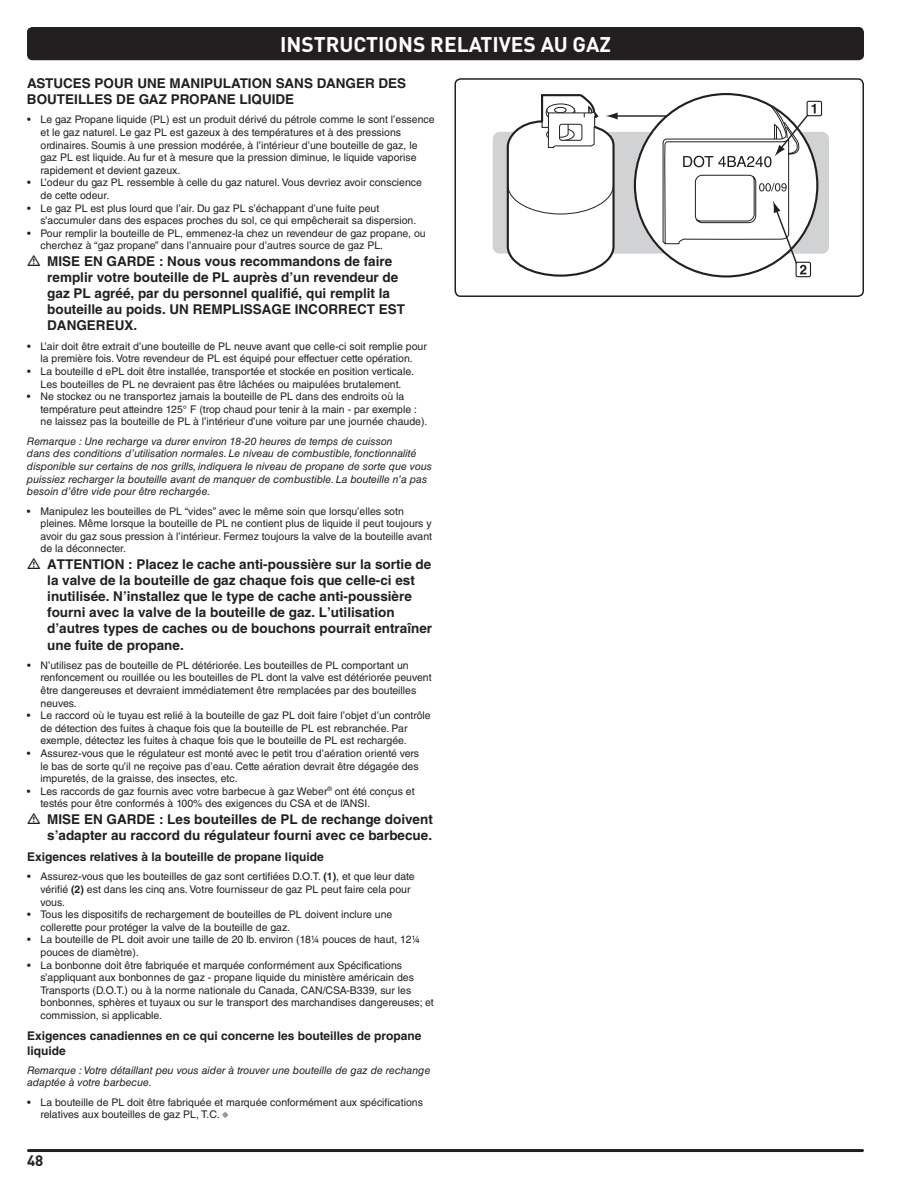
<style>
.page{position:relative;width:918px;height:1188px;background:#fff}
.page>*{position:absolute;margin:0;border:0;box-sizing:border-box;transform-origin:0 0}
.t1{font:21px "DI Nkerned";color:#fff}
.t2{font:15px "DI Nkerned";color:#231f20}
.t3{font:700 13.5px/16.2px "Helvetica LT Std";color:#231f20}
.t4{font:700 12px/14.4px "Helvetica LT Std";color:#231f20}
.t5{font:10.5px/12.6px "Helvetica LT Std";color:#231f20}
.t6{font:italic 10.5px/12.6px "Helvetica LT Std";color:#231f20}
.s1{font-weight:700}
.s2{color:#939598}
</style>
<div class="page">
<div style="left:27px;top:27px;width:837px;height:33px;background:#231f20;border-radius:5px"></div>
<hr style="left:28px;top:1149px;width:834px;height:3px;background:#231f20">
<div style="left:493px;top:132px;width:336px;height:122px;background:#d1d2d4;border-radius:7px"></div>
<div style="left:635px;top:94px;width:182px;height:182px;background:#fff;border-radius:50%"></div>
<hr style="left:615px;top:115px;width:51px;height:2px;background:#231f20">
<svg style="left:506px;top:94px;width:112px;height:183px"></svg>
<div style="left:807px;top:101px;width:15px;height:15px;border:1px solid #231f20;border-radius:2px"></div>
<div style="left:796px;top:262px;width:15px;height:15px;border:1px solid #231f20;border-radius:2px"></div>
<svg style="left:662px;top:104px;width:154px;height:170px"></svg>
<div style="left:455px;top:78px;width:409px;height:219px;border:2px solid #231f20;border-radius:5px"></div>
<h1 class="t1" style="left:280px;top:31px;width:332px">INSTRUCTIONS RELATIVES AU GAZ</h1>
<p class="t3" style="left:27px;top:75px;width:19px">ASTU</p>
<p class="t3" style="left:63px;top:75px;width:52px">CES POUR</p>
<p class="t3" style="left:137px;top:75px;width:10px">UNE</p>
<p class="t3" style="left:170px;top:75px;width:79px">MANI PULATION</p>
<p class="t3" style="left:276px;top:75px;width:113px">SANS DANGER DES</p>
<p class="t3" style="left:27px;top:91px;width:10px">BOUTEI</p>
<p class="t3" style="left:78px;top:91px;width:193px">LLES DE GAZ PROPANE LIQUIDE</p>
<p class="t5" style="left:41px;top:113px;width:396px;text-indent:-14px">• Le gaz Propane liquide (PL) est un produit dérivé du pétrole comme le sont l’essence et le gaz naturel. Le gaz PL est gazeux à des températures et à des pressions ordinaires. Soumis à une pression modérée, à l’intérieur d’une bouteille de gaz, le gaz PL est liquide. Au fur et à mesure que la pression diminue, le liquide vaporise rapidement et devient gazeux.</p>
<p class="t5" style="left:41px;top:176px;width:383px;text-indent:-14px">• L’odeur du gaz PL ressemble à celle du gaz naturel. Vous devriez avoir conscience de cette odeur.</p>
<p class="t5" style="left:41px;top:202px;width:376px;text-indent:-14px">• Le gaz PL est plus lourd que l’air. Du gaz PL s’échappant d’une fuite peut s’accumuler dans des espaces proches du sol, ce qui empêcherait sa dispersion.</p>
<p class="t5" style="left:41px;top:227px;width:387px;text-indent:-14px">• Pour remplir la bouteille de PL, emmenez-la chez un revendeur de gaz propane, ou cherchez à “gaz propane” dans l’annuaire pour d’autres source de gaz PL.</p>
<p class="t3" style="left:47px;top:253px;width:20px">MISE</p>
<p class="t3" style="left:84px;top:253px;width:53px">EN GARDE</p>
<p class="t3" style="left:47px;top:253px;width:353px;text-indent:112px">: Nous vous recommandons de faire remplir votre bouteille de PL auprès d’un revendeur de gaz PL agréé, par du personnel qualifié, qui remplit la bouteille au poids. UN REMPLISSAGE INCORRE</p>
<p class="t3" style="left:357px;top:301px;width:32px">CT EST</p>
<p class="t3" style="left:47px;top:317px;width:50px">DANGEREU</p>
<p class="t3" style="left:124px;top:317px;width:14px">X.</p>
<p class="t5" style="left:27px;top:340px;width:401px;text-align:center">• L’air doit être extrait d’une bouteille de PL neuve avant que celle-ci soit remplie pour la première fois. Votre revendeur de PL est équipé pour effectuer cette opération.</p>
<p class="t5" style="left:27px;top:365px;width:387px;text-align:center">• La bouteille d ePL doit être installée, transportée et stockée en position verticale.<br>Les bouteilles de PL ne devraient pas être lâchées ou maipulées brutalement.</p>
<p class="t5" style="left:41px;top:390px;width:387px;text-indent:-14px">• Ne stockez ou ne transportez jamais la bouteille de PL dans des endroits où la température peut atteindre 125° F (trop chaud pour tenir à la main - par exemple : ne laissez pas la bouteille de PL à l’intérieur d’une voiture par une journée chaude).</p>
<p class="t6" style="left:27px;top:435px;width:407px">Remarque : Une recharge va durer environ 18-20 heures de temps de cuisson<br>dans des conditions d’utilisation normales. Le niveau de combustible, fonctionnalité disponible sur certains de nos grills, indiquera le niveau de propane de sorte que vous puissiez recharger la bouteille avant de manquer de combustible. La bouteille n’a pas besoin d’être vide pour être rechargée.</p>
<p class="t5" style="left:41px;top:505px;width:393px;text-indent:-14px">• Manipulez les bouteilles de PL “vides” avec le même soin que lorsqu’elles sotn pleines. Même lorsque la bouteille de PL ne contient plus de liquide il peut toujours y avoir du gaz sous pression à l’intérieur. Fermez toujours la valve de la bouteille avant de la déconnecter.</p>
<p class="t3" style="left:47px;top:555px;width:20px">ATTENTION</p>
<p class="t3" style="left:47px;top:555px;width:386px;text-indent:81px">: Placez le cache anti-poussière sur la sortie de la valve de la bouteille de gaz chaque fois que celle-ci est inutilisée. N’installez que le type de cache anti-poussière fourni avec la valve de la bouteille de gaz. L’utilisation d’autres types de caches ou de bouchons pourrait entraîner une fuite de propane.</p>
<p class="t5" style="left:41px;top:659px;width:393px;text-indent:-14px">• N’utilisez pas de bouteille de PL détériorée. Les bouteilles de PL comportant un renfoncement ou rouillée ou les bouteilles de PL dont la valve est détériorée peuvent être dangereuses et devraient immédiatement être remplacées par des bouteilles neuves.</p>
<p class="t5" style="left:41px;top:709px;width:392px;text-indent:-14px">• Le raccord où le tuyau est relié à la bouteille de gaz PL doit faire l’objet d’un contrôle de détection des fuites à chaque fois que la bouteille de PL est rebranchée. Par exemple, détectez les fuites à chaque fois que le bouteille de PL est rechargée.</p>
<p class="t5" style="left:41px;top:747px;width:380px;text-align:justify;text-indent:-14px">• Assurez-vous que le régulateur est monté avec le petit trou d’aération orienté vers le bas de sorte qu’il ne reçoive pas d’eau. Cette aération devrait être dégagée des impuretés, de la graisse, des insectes, etc.</p>
<p class="t5" style="left:40px;top:785px;width:376px;text-indent:-13px">• Les raccords de gaz fournis avec votre barbecue à gaz Weber<sup>®</sup> ont été conçus et testés pour être conformés à 100% des exigences du CSA et de l’ANSI.</p>
<p class="t3" style="left:47px;top:811px;width:20px">MISE</p>
<p class="t3" style="left:84px;top:811px;width:53px">EN GARDE</p>
<p class="t3" style="left:47px;top:811px;width:387px;text-align:right">: Les bouteilles de PL de rechange doivent<br>s’adapter au raccord du régulateur fourni avec ce barbecue.</p>
<p class="t4" style="left:27px;top:849px;width:298px">Exigences relatives à la bouteille de propane liquide</p>
<p class="t5" style="left:41px;top:870px;width:376px;text-indent:-14px">• Assurez-vous que les bouteilles de gaz sont certifiées D. O.T. <span class="s1">(1)</span>, et que leur date vérifié <span class="s1">(2)</span> est dans les cinq ans. Votre fournisseur de gaz PL peut faire cela pour vous.</p>
<p class="t5" style="left:41px;top:908px;width:353px;text-indent:-14px">• Tous les dispositifs de rechargement de bouteilles de PL doivent inclure une collerette pour protéger la valve de la bouteille de gaz.</p>
<p class="t5" style="left:41px;top:933px;width:381px;text-indent:-14px">• La bouteille de PL doit avoir une taille de 20 lb. environ (18¼ pouces de haut, 12¼ pouces de diamètre).</p>
<p class="t5" style="left:41px;top:959px;width:395px;text-indent:-14px">• La bonbonne doit être fabriquée et marquée conformément aux Spécifications s’appliquant aux bonbonnes de gaz - propane liquide du ministère américain des Transports (D. O.T.) ou à la norme nationale du Canada, CAN/CSA-B339, sur les bonbonnes, sphères et tuyaux ou sur le transport des marchandises dangereuses; et commission, si applicable.</p>
<p class="t4" style="left:27px;top:1029px;width:396px">Exigences canadiennes en ce qui concerne les bouteilles de propane liquide</p>
<p class="t6" style="left:27px;top:1064px;width:405px">Remarque : Votre détaillant peu vous aider à trouver une bouteille de gaz de rechange adaptée à votre barbecue.</p>
<p class="t5" style="left:41px;top:1096px;width:384px;text-indent:-14px">• La bouteille de PL doit être fabriquée et marquée conformément aux spécifications relatives aux bouteilles de gaz PL, T. C. <span class="s2">◆</span></p>
<h2 class="t2" style="left:27px;top:1151px;width:18px">48</h2>
</div>
